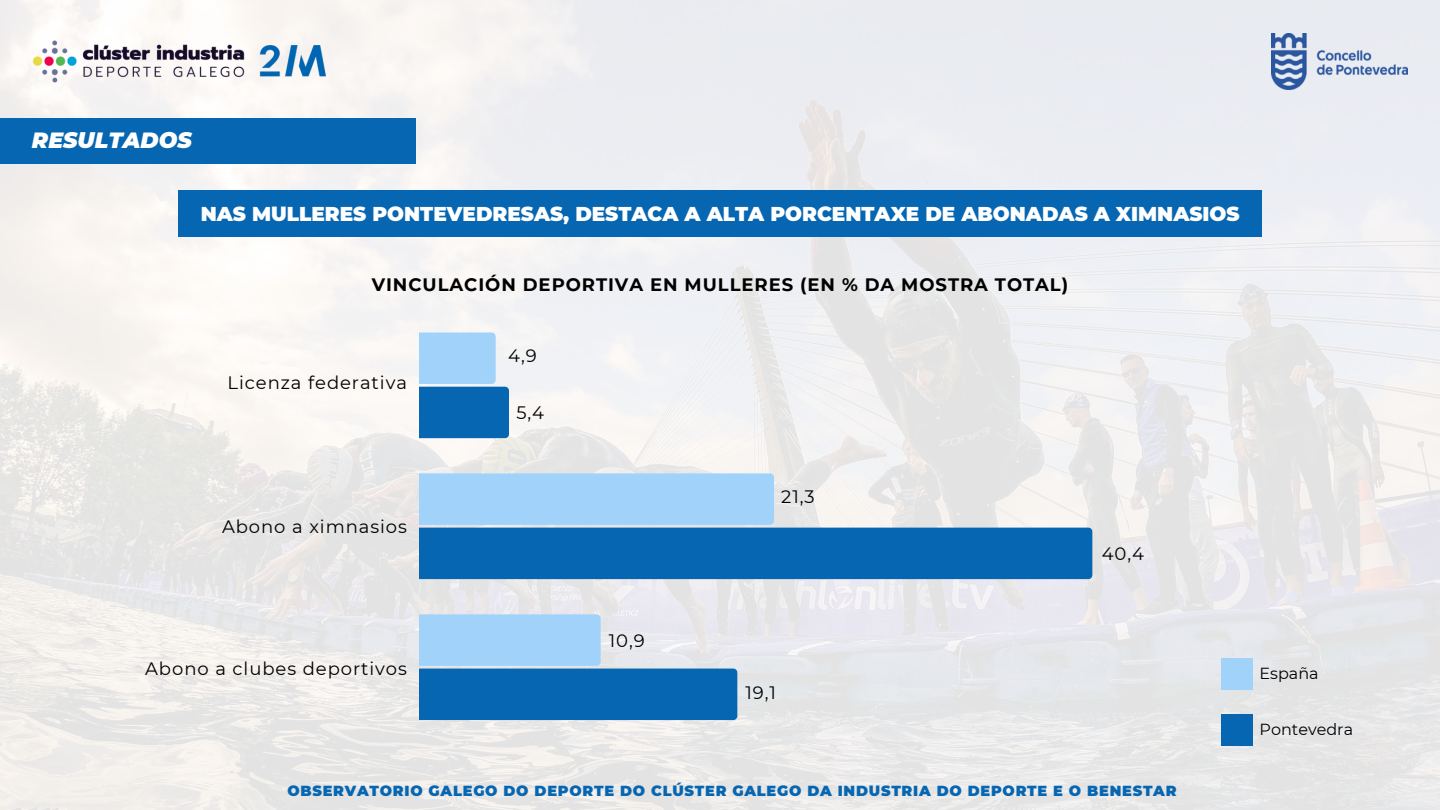
<style>
.page{position:relative;width:1440px;height:810px;background:#fff}
.page>*{position:absolute;margin:0;border:0;box-sizing:border-box;transform-origin:0 0}
.t1{font:italic 900 22px "Montserrat";color:#fff}
.t2{font:900 20px "Montserrat";color:#fff}
.t3{font:18px "Montserrat";letter-spacing:.05em;color:#000}
.t4{font:700 18px "Montserrat";letter-spacing:.05em;color:#000}
.t5{font:16px "Montserrat";color:#000}
.t6{font:900 14.6px "Montserrat";letter-spacing:.05em;color:#0666b1}
</style>
<div class="page">
<img style="left:0;top:0;width:1440px;height:810px">
<img style="left:32px;top:31px;width:293px;height:61px">
<img style="left:1271px;top:34px;width:137px;height:55px">
<div style="left:0;top:119px;width:415px;height:45px;background:#0666b1"></div>
<div style="left:178px;top:190px;width:1084px;height:46px;background:#0666b1"></div>
<svg style="left:419px;top:332px;width:90px;height:106px;background:#5ea1d6"></svg>
<svg style="left:419px;top:473px;width:673px;height:106px;background:#69a4d2"></svg>
<svg style="left:419px;top:614px;width:318px;height:106px;background:#66a3d3"></svg>
<div style="left:1221px;top:658px;width:31px;height:32px;background:#a1d3fa"></div>
<div style="left:1221px;top:714px;width:31px;height:32px;background:#0666b1"></div>
<p class="t1" style="left:32px;top:127px;width:161px">RESULTADOS</p>
<p class="t2" style="left:201px;top:201px;width:1040px">NAS MULLERES PONTEVEDRESAS, DESTACA A ALTA PORCENTAXE DE ABONADAS A XIMNASIOS</p>
<h1 class="t4" style="left:372px;top:273px;width:698px">VINCULACIÓN DEPORTIVA EN MULLERES (EN % DA MOSTRA TOTAL)</h1>
<h3 class="t3" style="left:228px;top:371px;width:181px">Licenza federativa</h3>
<p class="t3" style="left:508px;top:345px;width:30px">4,9</p>
<h3 class="t3" style="left:516px;top:402px;width:29px">5,4</h3>
<h3 class="t3" style="left:222px;top:516px;width:186px">Abono a ximnasios</h3>
<h3 class="t3" style="left:781px;top:486px;width:35px">21,3</h3>
<h3 class="t3" style="left:1102px;top:543px;width:44px">40,4</h3>
<h3 class="t3" style="left:145px;top:657px;width:263px">Abono a clubes deportivos</h3>
<h3 class="t3" style="left:609px;top:629px;width:37px">10,9</h3>
<h3 class="t3" style="left:745px;top:681px;width:32px">19,1</h3>
<p class="t6" style="left:287px;top:782px;width:891px">OBSERVATORIO GALEGO DO DEPORTE DO CLÚSTER GALEGO DA INDUSTRIA DO DEPORTE E O BENESTAR</p>
<p class="t5" style="left:1260px;top:664px;width:61px">España</p>
<h2 class="t5" style="left:1260px;top:719px;width:95px">Pontevedra</h2>
</div>
